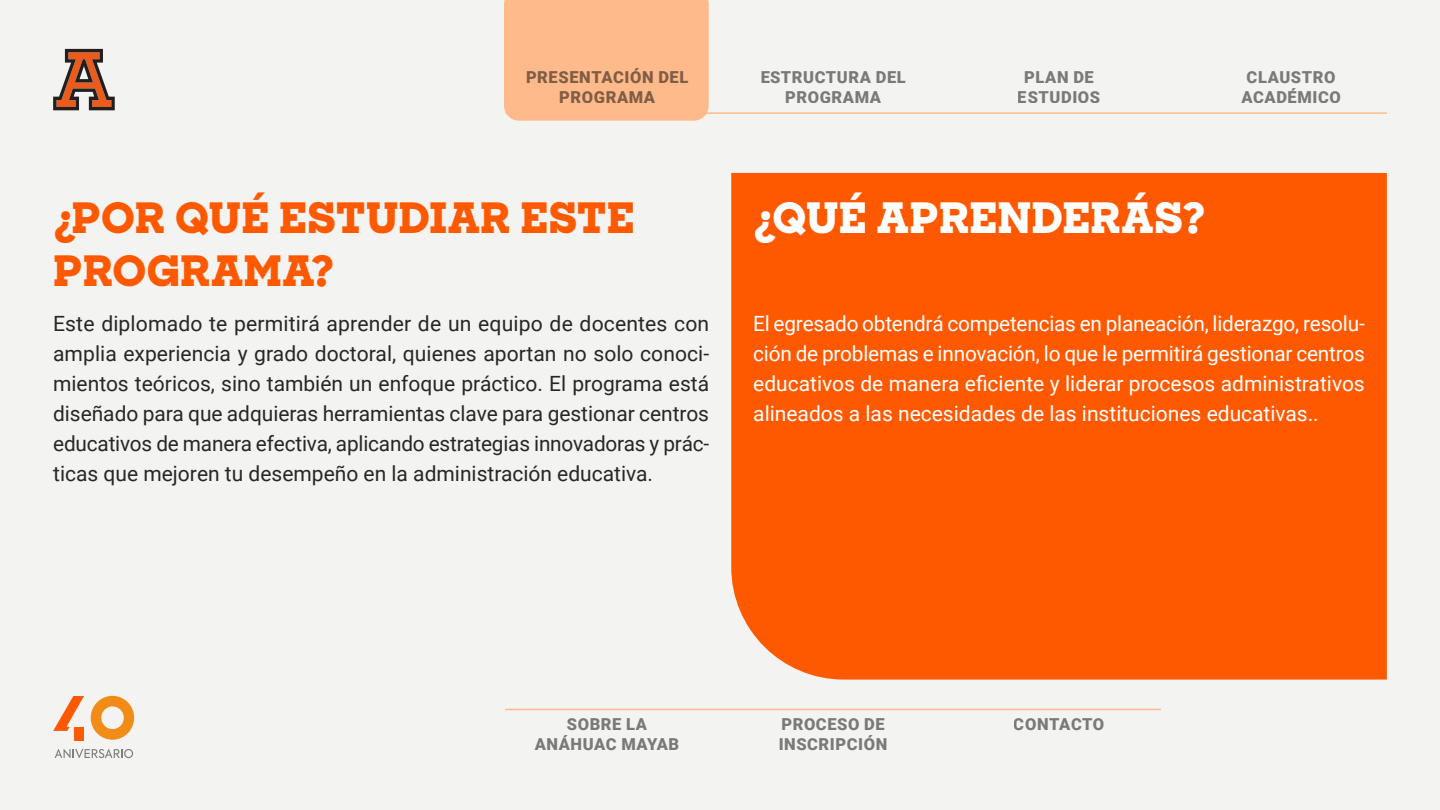
<style>
.page{position:relative;width:1440px;height:810px;background:#f3f3f1}
.page>*{position:absolute;margin:0;border:0;box-sizing:border-box;transform-origin:0 0}
.t1{font:800 42px/52.5px "Sharp Slab";letter-spacing:-.005em;color:#ff5900}
.t2{font:800 42px "Sharp Slab";color:#fff}
.t3{font:21px/30px "Roboto";color:#292626;text-align:justify}
.t4{font:21px/30px "Roboto";color:#fff;text-align:justify}
.t5{font:900 16.5px/19.8px "Roboto";letter-spacing:.035em;color:#000;text-align:center}
</style>
<div class="page">
<hr style="left:506px;top:112px;width:881px;height:2px;background:#ffba8b">
<hr style="left:505px;top:709px;width:656px;height:1px;background:#ffba8b">
<svg style="left:55px;top:749px;width:78px;height:9px"></svg>
<svg style="left:91px;top:696px;width:43px;height:44px"></svg>
<div style="left:74px;top:727px;width:10px;height:13px;background:#ff5900"></div>
<svg style="left:53px;top:696px;width:31px;height:35px"></svg>
<svg style="left:53px;top:49px;width:62px;height:61px"></svg>
<div style="left:731px;top:173px;width:656px;height:507px;background:#ff5900"></div>
<div style="left:504px;top:0;width:205px;height:121px;background:#ffba8b"></div>
<p class="t5" style="left:526px;top:66px;width:164px">PRESENTACIÓN DEL<br>PROGRAMA</p>
<h1 class="t1" style="left:53px;top:191px;width:583px">¿POR QUÉ ESTUDIAR ESTE<br>PROGRAMA?</h1>
<p class="t3" style="left:53px;top:307px;width:658px">Este diplomado te permitirá aprender de un equipo de docentes con amplia experiencia y grado doctoral, quienes aportan no solo conoci&shy;mientos teóricos, sino también un enfoque práctico. El programa está diseñado para que adquieras herramientas clave para gestionar centros educativos de manera efectiva, aplicando estrategias innovadoras y prác&shy;ticas que mejoren tu desempeño en la administración educativa.</p>
<p class="t5" style="left:760px;top:66px;width:147px">ESTRUCTURA DEL<br>PROGRAMA</p>
<p class="t5" style="left:1018px;top:66px;width:84px">PLAN DE<br>ESTUDIOS</p>
<h1 class="t2" style="left:753px;top:188px;width:454px">¿QUÉ APRENDERÁS?</h1>
<p class="t5" style="left:1241px;top:66px;width:101px">CLAUSTRO<br>ACADÉMICO</p>
<p class="t4" style="left:753px;top:307px;width:613px">El egresado obtendrá competencias en planeación, liderazgo, resolu&shy;ción de problemas e innovación, lo que le permitirá gestionar centros educativos de manera eficiente y liderar procesos administrativos alineados a las necesidades de las instituciones educativas..</p>
<p class="t5" style="left:535px;top:714px;width:146px">SOBRE LA<br>ANÁHUAC MAYAB</p>
<p class="t5" style="left:779px;top:714px;width:110px;text-align:left">PROCESO DE<br>INSCRIPCIÓN</p>
<p class="t5" style="left:1014px;top:714px;width:92px">CONTACTO</p>
</div>
